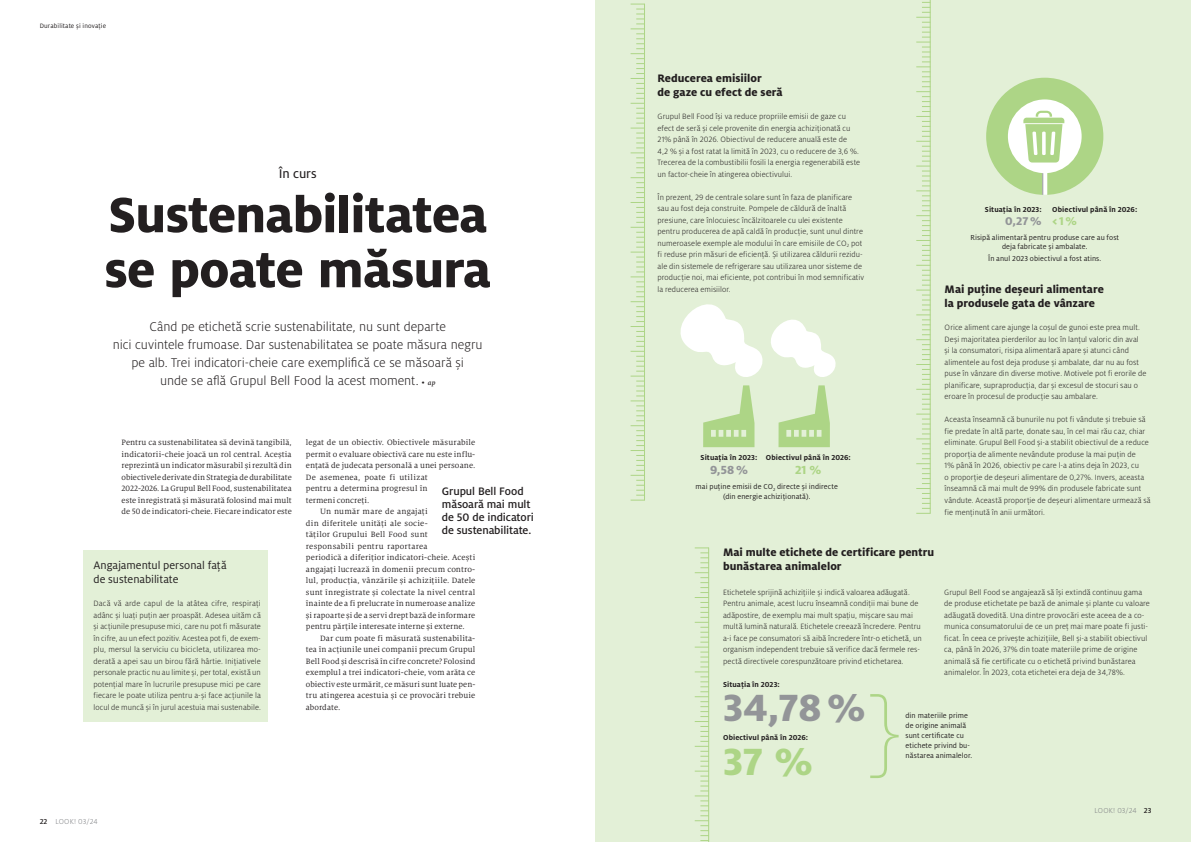
<style>
.page{position:relative;width:1191px;height:842px;background:#fff}
.page>*{position:absolute;margin:0;border:0;box-sizing:border-box;transform-origin:0 0}
.t1{font:800 55px/55px "Milo Pro";letter-spacing:-.015em;color:#231f20}
.t2{font:800 42px "Milo Pro";color:#939598}
.t3{font:800 42px "Milo Pro";color:#add586}
.t4{font:300 14px/18px "Milo Pro";color:#231f20;text-align:center}
.t5{font:14px "Milo Pro Text";letter-spacing:-.01em;color:#231f20}
.t6{font:800 13px "Milo Pro";color:#939598}
.t7{font:800 13px "Milo Pro";color:#add586}
.t8{font:800 12.5px "Milo Pro";color:#939598}
.t9{font:800 12.5px "Milo Pro";color:#add586}
.t10{font:800 12px/14px "Milo Pro";color:#231f20}
.t11{font:500 12px/13px "Milo Pro";letter-spacing:-.01em;color:#231f20}
.t12{font:12px/14px "Milo Pro";color:#231f20}
.t13{font:300 8.5px/11.5px "Milo Pro";letter-spacing:.005em;color:#231f20}
.t14{font:8.5px/11.5px "Milo Serif Pro";letter-spacing:.015em;color:#231f20;text-align:justify}
.t15{font:8.5px "Milo Serif Pro";letter-spacing:.035em;color:#231f20}
.t16{font:8px/10px "Milo Pro";letter-spacing:.01em;color:#231f20;text-align:center}
.t17{font:700 8px "Milo Pro";letter-spacing:.015em;color:#231f20}
.t18{font:300 8px "Milo Pro";letter-spacing:.01em;color:#808285}
.t19{font:7px "Milo Pro";letter-spacing:.015em;color:#231f20}
.s1{font-family:"Milo Serif Pro";font-weight:400;font-size:8.5px}
.s2{font-family:"Milo Serif Pro";font-weight:500;font-style:italic;font-size:7px}
.s3{font-weight:500;color:#231f20}
</style>
<div class="page">
<div style="left:595px;top:0;width:596px;height:842px;background:#e3f0d7"></div>
<div style="left:986px;top:78px;width:117px;height:117px;background:#add586;border-radius:50%"></div>
<div style="left:1008px;top:99px;width:73px;height:74px;background:#fff;border-radius:50%"></div>
<svg style="left:1023px;top:111px;width:41px;height:52px"></svg>
<svg style="left:630px;top:4px;width:15px;height:497px"></svg>
<hr style="left:708px;top:548px;width:1px;height:294px;background:#add586">
<svg style="left:694px;top:548px;width:15px;height:293px"></svg>
<div style="left:84px;top:550px;width:184px;height:171px;background:#e3f0d7"></div>
<hr style="left:930px;top:0;width:1px;height:514px;background:#add586">
<svg style="left:916px;top:2px;width:14px;height:512px"></svg>
<svg style="left:870px;top:694px;width:28px;height:84px"></svg>
<svg style="left:1043px;top:173px;width:4px;height:22px"></svg>
<svg style="left:1042px;top:173px;width:1px;height:22px"></svg>
<svg style="left:680px;top:304px;width:155px;height:143px"></svg>
<p class="t19" style="left:40px;top:22px;width:68px">Durabilitate și inovație</p>
<h3 class="t5" style="left:279px;top:165px;width:40px">În curs</h3>
<h1 class="t1" style="left:104px;top:187px;width:388px">Sustenabilitatea se poate măsura</h1>
<p class="t4" style="left:113px;top:318px;width:371px">Când pe etichetă scrie sustenabilitate, nu sunt departe<br>nici cuvintele frumoase. Dar sustenabilitatea se poate măsura negru pe alb. Trei indicatori-cheie care exemplifică ce se măsoară și<br>unde se află Grupul Bell Food la acest moment. <span class="s1">•</span> <span class="s2">ap</span></p>
<p class="t14" style="left:122px;top:437px;width:172px">Pentru ca sustenabilitatea să devină tangibilă, indicatorii-cheie joacă un rol central. Aceștia reprezintă un indicator măsurabil și rezultă din obiectivele derivate din Strategia de durabilitate 2022-2026. La Grupul Bell Food, sustenabilitatea este înregistrată și măsurată folosind mai mult de 50 de indicatori-cheie. Fiecare indicator este</p>
<p class="t14" style="left:306px;top:437px;width:171px">legat de un obiectiv. Obiectivele măsurabile</p>
<p class="t14" style="left:306px;top:448px;width:171px">permit o evaluare obiectivă care nu este influ-</p>
<p class="t14" style="left:306px;top:460px;width:171px">ențată de judecata personală a unei persoane.</p>
<p class="t14" style="left:306px;top:471px;width:123px">De asemenea, poate fi utilizat</p>
<p class="t14" style="left:306px;top:483px;width:123px">pentru a determina progresul în</p>
<p class="t14" style="left:306px;top:494px;width:65px">termeni concreți.</p>
<p class="t14" style="left:320px;top:506px;width:109px">Un număr mare de angajați</p>
<p class="t14" style="left:306px;top:517px;width:123px">din diferitele unități ale socie-</p>
<p class="t14" style="left:306px;top:529px;width:123px">tăților Grupului Bell Food sunt</p>
<p class="t15" style="left:306px;top:541px;width:123px">responsabili pentru raportarea</p>
<p class="t14" style="left:306px;top:552px;width:171px">periodică a diferițior indicatori-cheie. Acești</p>
<p class="t14" style="left:306px;top:563px;width:171px">angajați lucrează în domenii precum contro-</p>
<p class="t14" style="left:306px;top:575px;width:171px">lul, producția, vânzările și achizițiile. Datele</p>
<p class="t14" style="left:306px;top:586px;width:171px">sunt înregistrate și colectate la nivel central</p>
<p class="t14" style="left:306px;top:598px;width:171px">înainte de a fi prelucrate în numeroase analize</p>
<p class="t14" style="left:306px;top:609px;width:171px">și rapoarte și de a servi drept bază de informare</p>
<p class="t14" style="left:306px;top:621px;width:160px">pentru părțile interesate interne și externe.</p>
<p class="t14" style="left:320px;top:632px;width:157px">Dar cum poate fi măsurată sustenabilita-</p>
<p class="t14" style="left:306px;top:644px;width:171px">tea în acțiunile unei companii precum Grupul</p>
<p class="t14" style="left:306px;top:655px;width:171px">Bell Food și descrisă în cifre concrete? Folosind</p>
<p class="t14" style="left:306px;top:667px;width:171px">exemplul a trei indicatori-cheie, vom arăta ce</p>
<p class="t14" style="left:306px;top:678px;width:171px">obiectiv este urmărit, ce măsuri sunt luate pen-</p>
<p class="t14" style="left:306px;top:690px;width:171px">tru atingerea acestuia și ce provocări trebuie</p>
<p class="t14" style="left:306px;top:701px;width:36px">abordate.</p>
<h3 class="t11" style="left:442px;top:485px;width:93px">Grupul Bell Food măsoară mai mult de 50 de indicatori de sustenabilitate.</h3>
<h3 class="t12" style="left:93px;top:559px;width:135px">Angajamentul personal față de sustenabilitate</h3>
<p class="t13" style="left:93px;top:598px;width:169px;text-align:justify">Dacă vă arde capul de la atâtea cifre, respirați adânc și luați puțin aer proaspăt. Adesea uităm că și acțiunile presupuse mici, care nu pot fi măsurate în cifre, au un efect pozitiv. Acestea pot fi, de exem&shy;plu, mersul la serviciu cu bicicleta, utilizarea mo&shy;derată a apei sau un birou fără hârtie. Inițiativele personale practic nu au limite și, per total, există un potențial mare în lucrurile presupuse mici pe care fiecare le poate utiliza pentru a-și face acțiunile la locul de muncă și în jurul acestuia mai sustenabile.</p>
<p class="t18" style="left:40px;top:817px;width:59px"><span class="s3">22</span> LOOK! 03/24</p>
<h3 class="t10" style="left:657px;top:71px;width:127px">Reducerea emisiilor<br>de gaze cu efect de seră</h3>
<p class="t13" style="left:657px;top:111px;width:204px">Grupul Bell Food își va reduce propriile emisii de gaze cu efect de seră și cele provenite din energia achiziționată cu 21% până în 2026. Obiectivul de reducere anuală este de<br>4,2 % și a fost ratat la limită în 2023, cu o reducere de 3,6 %.<br>Trecerea de la combustibilii fosili la energia regenerabilă este un factor-cheie în atingerea obiectivului.</p>
<p class="t13" style="left:657px;top:191px;width:208px">În prezent, 29 de centrale solare sunt în faza de planificare sau au fost deja construite. Pompele de căldură de înaltă presiune, care înlocuiesc încălzitoarele cu ulei existente pentru producerea de apă caldă în producție, sunt unul dintre numeroasele exemple ale modului în care emisiile de CO<sub>2</sub> pot fi reduse prin măsuri de eficiență. Și utilizarea căldurii rezidu&shy;ale din sistemele de refrigerare sau utilizarea unor sisteme de producție noi, mai eficiente, pot contribui în mod semnificativ la reducerea emisiilor.</p>
<p class="t17" style="left:700px;top:453px;width:58px">Situația în 2023:</p>
<h3 class="t6" style="left:710px;top:462px;width:39px">9,58%</h3>
<p class="t17" style="left:765px;top:453px;width:87px">Obiectivul până în 2026:</p>
<h3 class="t7" style="left:795px;top:462px;width:28px">21 %</h3>
<p class="t16" style="left:695px;top:481px;width:144px">mai puține emisii de CO<sub>2</sub> directe și indirecte (din energie achiziționată).</p>
<p class="t17" style="left:1052px;top:205px;width:87px">Obiectivul până în 2026:</p>
<h3 class="t9" style="left:1052px;top:213px;width:26px">&lt;1%</h3>
<p class="t16" style="left:970px;top:233px;width:150px;line-height:9px">Risipă alimentară pentru produse care au fost deja fabricate și ambalate.</p>
<p class="t16" style="left:988px;top:254px;width:115px">În anul 2023 obiectivul a fost atins.</p>
<p class="t17" style="left:985px;top:205px;width:58px">Situația în 2023:</p>
<h3 class="t8" style="left:1005px;top:213px;width:38px">0,27%</h3>
<h3 class="t10" style="left:944px;top:283px;width:161px">Mai puține deșeuri alimentare la produsele gata de vânzare</h3>
<p class="t13" style="left:944px;top:322px;width:203px">Orice aliment care ajunge la coșul de gunoi este prea mult.<br>Deși majoritatea pierderilor au loc în lanțul valoric din aval<br>și la consumatori, risipa alimentară apare și atunci când alimentele au fost deja produse și ambalate, dar nu au fost puse în vânzare din diverse motive. Motivele pot fi erorile de planificare, supraproducția, dar și excesul de stocuri sau o eroare în procesul de producție sau ambalare.</p>
<p class="t13" style="left:944px;top:414px;width:208px">Aceasta înseamnă că bunurile nu pot fi vândute și trebuie să fie predate în altă parte, donate sau, în cel mai rău caz, chiar eliminate. Grupul Bell Food și-a stabilit obiectivul de a reduce proporția de alimente nevândute produse la mai puțin de<br>1% până în 2026, obiectiv pe care l-a atins deja în 2023, cu<br>o proporție de deșeuri alimentare de 0,27%. Invers, aceasta înseamnă că mai mult de 99% din produsele fabricate sunt vândute. Această proporție de deșeuri alimentare urmează să fie menținută în anii următori.</p>
<h3 class="t10" style="left:723px;top:545px;width:213px">Mai multe etichete de certificare pentru bunăstarea animalelor</h3>
<p class="t13" style="left:723px;top:586px;width:200px">Etichetele sprijină achizițiile și indică valoarea adăugată.<br>Pentru animale, acest lucru înseamnă condiții mai bune de adăpostire, de exemplu mai mult spațiu, mișcare sau mai multă lumină naturală. Etichetele creează încredere. Pentru a-i face pe consumatori să aibă încredere într-o etichetă, un organism independent trebuie să verifice dacă fermele res&shy;pectă directivele corespunzătoare privind etichetarea.</p>
<p class="t17" style="left:723px;top:680px;width:58px">Situația în 2023:</p>
<p class="t13" style="left:944px;top:586px;width:207px">Grupul Bell Food se angajează să își extindă continuu gama de produse etichetate pe bază de animale și plante cu valoare adăugată dovedită. Una dintre provocări este aceea de a co&shy;munica consumatorului de ce un preț mai mare poate fi justi&shy;ficat. În ceea ce privește achizițiile, Bell și-a stabilit obiectivul ca, până în 2026, 37% din toate materiile prime de origine animală să fie certificate cu o etichetă privind bunăstarea animalelor. În 2023, cota etichetei era deja de 34,78%.</p>
<h2 class="t2" style="left:723px;top:683px;width:144px">34,78%</h2>
<p class="t17" style="left:723px;top:733px;width:87px">Obiectivul până în 2026:</p>
<h2 class="t3" style="left:723px;top:737px;width:91px">37 %</h2>
<p class="t16" style="left:905px;top:711px;width:68px;text-align:left">din materiile prime de origine animală sunt certificate cu etichete privind bu&shy;năstarea animalelor.</p>
<p class="t18" style="left:1094px;top:806px;width:58px">LOOK! 03/24 <span class="s3">23</span></p>
</div>
